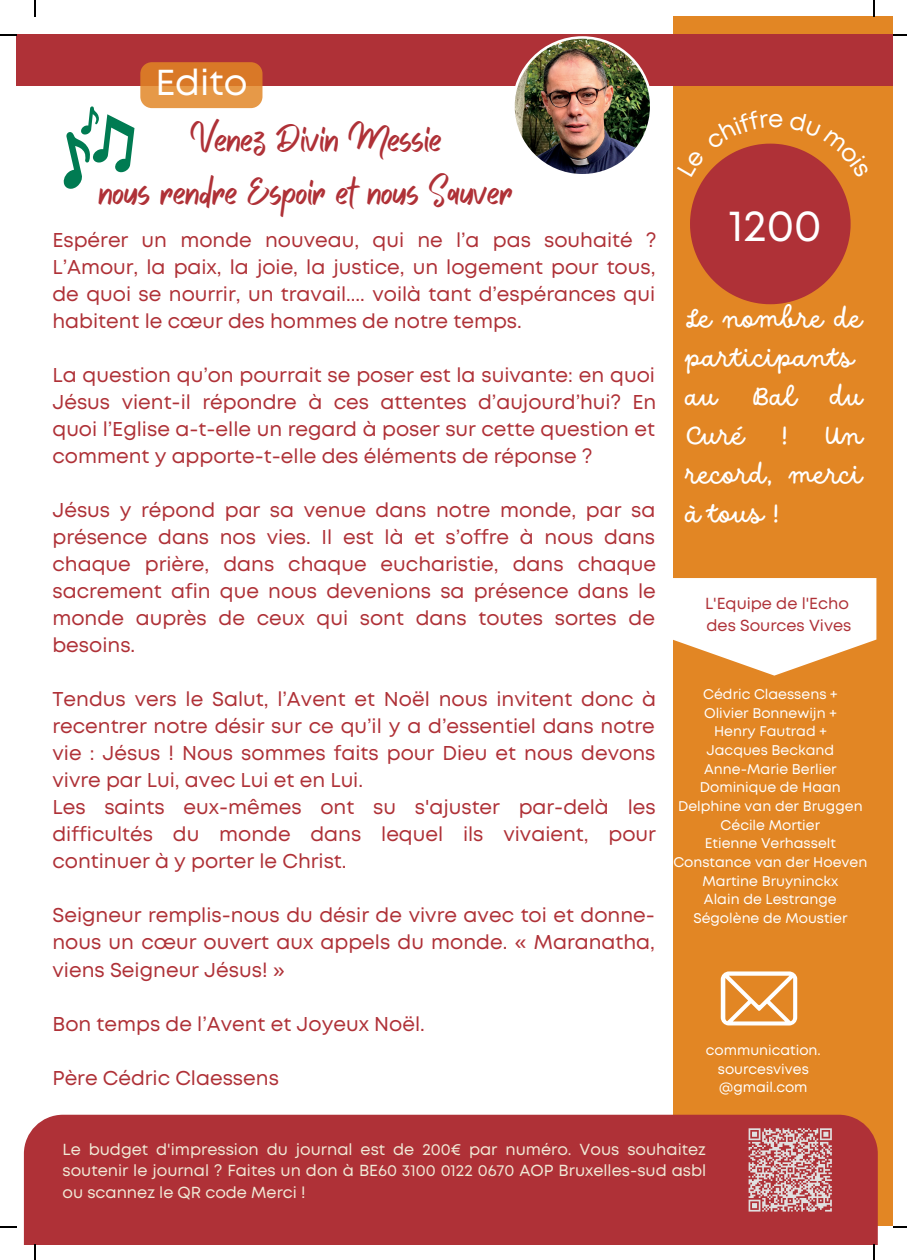
<style>
.page{position:relative;width:907px;height:1260px;background:#fff}
.page>*{position:absolute;margin:0;border:0;box-sizing:border-box;transform-origin:0 0}
.t1{font:44px "Mont";color:#fff}
.t2{font:38px/52.4px "Vintage Moon";color:#af3137;text-align:center}
.t3{font:36px "Mont";color:#fff}
.t4{font:28px/39px "DO Script Regular";color:#fff}
.t5{font:20px/27px "Mont";color:#af3137;text-align:justify}
.t6{font:16px/21.4px "Mont";color:#f0ead7;text-align:justify}
.t7{font:16px/21.4px "Mont";color:#af3137}
.t8{font:14px/18.6px "Mont";color:#fff;text-align:center}
</style>
<div class="page">
<div style="left:673px;top:16px;width:219px;height:1209px;background:#e28624"></div>
<div style="left:16px;top:34px;width:876px;height:52px;background:#af3137"></div>
<svg style="left:673px;top:578px;width:203px;height:97px"></svg>
<img style="left:514px;top:36px;width:136px;height:138px">
<svg style="left:720px;top:971px;width:77px;height:54px"></svg>
<svg style="left:63px;top:106px;width:71px;height:83px"></svg>
<div style="left:24px;top:1114px;width:853px;height:130px;background:#af3137"></div>
<div style="left:745px;top:1124px;width:90px;height:90px;background:#af3137"></div>
<svg style="left:748px;top:1128px;width:84px;height:84px"></svg>
<div style="left:140px;top:62px;width:122px;height:46px;background:#e28624;border-radius:12px;opacity:.84"></div>
<svg style="left:34px;top:0;width:2px;height:16px"></svg>
<svg style="left:0;top:34px;width:16px;height:2px"></svg>
<svg style="left:873px;top:0;width:1px;height:16px"></svg>
<svg style="left:892px;top:34px;width:15px;height:2px"></svg>
<svg style="left:34px;top:1244px;width:2px;height:15px"></svg>
<svg style="left:0;top:1226px;width:16px;height:1px"></svg>
<svg style="left:873px;top:1244px;width:1px;height:15px"></svg>
<svg style="left:893px;top:1226px;width:14px;height:1px"></svg>
<svg style="left:690px;top:143px;width:161px;height:161px"></svg>
<h3 class="t3" style="left:155px;top:69px;width:94px">Edito</h3>
<h2 class="t2" style="left:99px;top:113px;width:415px">Venez Divin Messie<br>nous rendre Espoir et nous Sauver</h2>
<p class="t5" style="left:52px;top:228px;width:605px">Espérer un monde nouveau, qui ne l’a pas souhaité ?<br>L’Amour, la paix, la joie, la justice, un logement pour tous, de quoi se nourrir, un travail.... voilà tant d’espérances qui habitent le cœur des hommes de notre temps.</p>
<p class="t5" style="left:52px;top:363px;width:605px">La question qu’on pourrait se poser est la suivante: en quoi Jésus vient-il répondre à ces attentes d’aujourd’hui? En quoi l’Eglise a-t-elle un regard à poser sur cette question et comment y apporte-t-elle des éléments de réponse ?</p>
<p class="t5" style="left:52px;top:498px;width:605px">Jésus y répond par sa venue dans notre monde, par sa présence dans nos vies. Il est là et s’offre à nous dans chaque prière, dans chaque eucharistie, dans chaque sacrement afin que nous devenions sa présence dans le monde auprès de ceux qui sont dans toutes sortes de besoins.</p>
<p class="t5" style="left:52px;top:687px;width:605px;text-align:left">Tendus vers le Salut, l’Avent et Noël nous invitent donc à recentrer notre désir sur ce qu’il y a d’essentiel dans notre vie : Jésus ! Nous sommes faits pour Dieu et nous devons vivre par Lui, avec Lui et en Lui.<br>Les saints eux-mêmes ont su s'ajuster par-delà les difficultés du monde dans lequel ils vivaient, pour continuer à y porter le Christ.</p>
<p class="t5" style="left:52px;top:903px;width:604px">Seigneur remplis-nous du désir de vivre avec toi et donne&shy;nous un cœur ouvert aux appels du monde. « Maranatha, viens Seigneur Jésus! »</p>
<p class="t5" style="left:52px;top:1011px;width:374px">Bon temps de l’Avent et Joyeux Noël.</p>
<p class="t5" style="left:52px;top:1065px;width:228px">Père Cédric Claessens</p>
<h1 class="t1" style="left:729px;top:209px;width:94px">1200</h1>
<h3 class="t4" style="left:685px;top:300px;width:178px">Le nombre de participants au Bal du<br>Curé</h3>
<h3 class="t4" style="left:780px;top:417px;width:10px">!</h3>
<h3 class="t4" style="left:685px;top:417px;width:179px;text-align:justify;text-indent:139px">Un record, merci à tous !</h3>
<p class="t7" style="left:705px;top:594px;width:148px">L'Equipe de l'Echo des Sources Vives</p>
<p class="t8" style="left:673px;top:685px;width:195px">Cédric Claessens +<br>Olivier Bonnewijn +<br>Henry Fautrad +<br>Jacques Beckand<br>Anne-Marie Berlier<br>Dominique de Haan<br>Delphine van der Bruggen<br>Cécile Mortier<br>Etienne Verhasselt<br>Constance van der Hoeven<br>Martine Bruyninckx<br>Alain de Lestrange<br>Ségolène de Moustier</p>
<p class="t8" style="left:705px;top:1041px;width:117px">communication. sourcesvives @gmail.com</p>
<p class="t6" style="left:62px;top:1139px;width:645px">Le budget d'impression du journal est de 200€ par numéro. Vous souhaitez soutenir le journal ? Faites un don à BE60 3100 0122 0670 AOP Bruxelles-sud asbl ou scannez le QR code Merci !</p>
</div>
